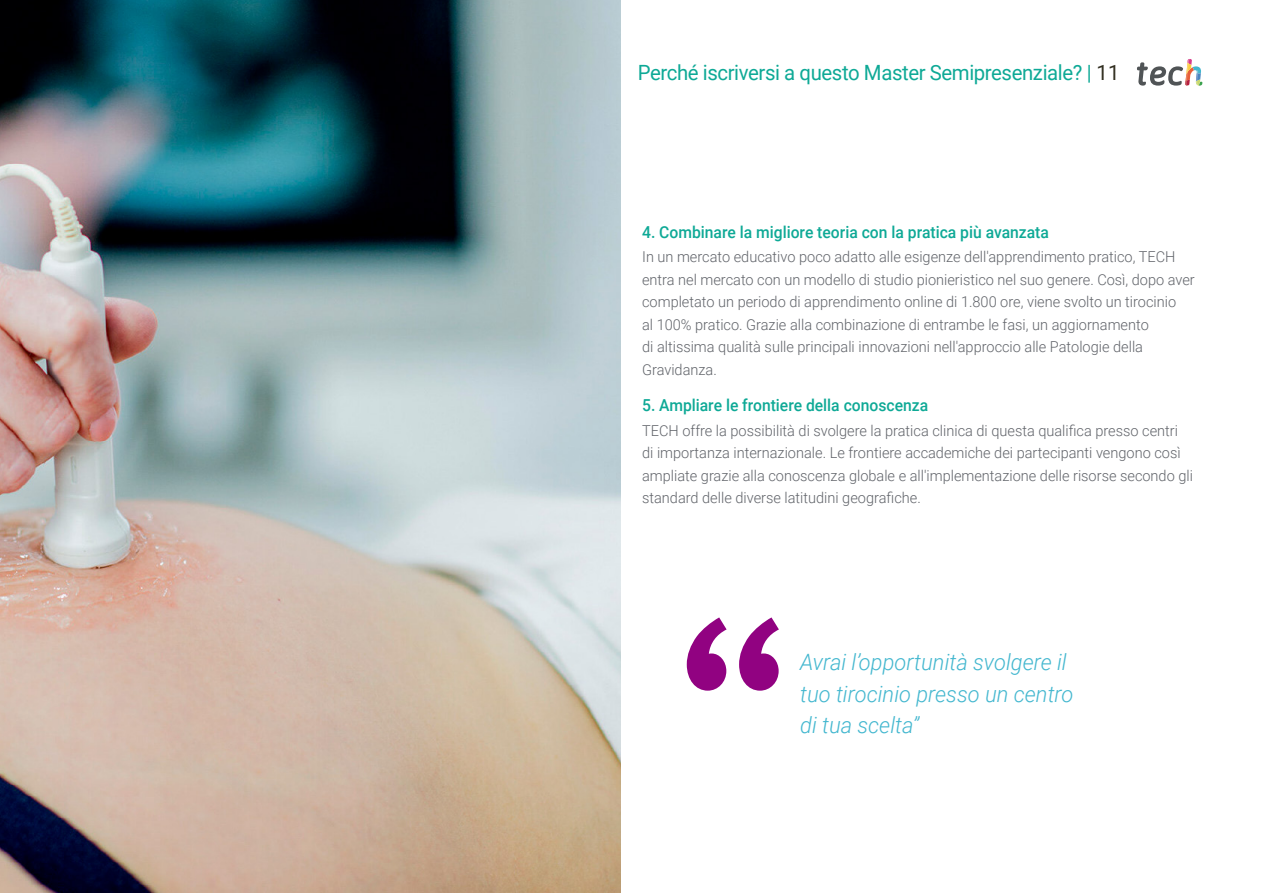
<style>
.page{position:relative;width:1263px;height:893px;background:#fff}
.page>*{position:absolute;margin:0;border:0;box-sizing:border-box;transform-origin:0 0}
.t1{font:italic 300 22.5px/31.5px "Roboto";color:#43b7cf}
.t2{font:21px "Roboto";letter-spacing:-.02em;color:#0ea996}
.t3{font:500 16.5px "Roboto";color:#0ea996;scale:.95 1}
.t4{font:300 15px/22.5px "Roboto";color:#61646a}
.s1{color:#312e20}
</style>
<div class="page">
<svg style="left:1137px;top:59px;width:65px;height:27px"></svg>
<img style="left:0;top:0;width:621px;height:893px">
<svg style="left:687px;top:617px;width:92px;height:74px"></svg>
<h2 class="t2" style="left:638px;top:57px;width:483px">Perché iscriversi a questo Master Semipresenziale? | <span class="s1">11</span></h2>
<p class="t3" style="left:642px;top:220px;width:430px">4. Combinare la migliore teoria con la pratica più avanzata</p>
<p class="t4" style="left:642px;top:245px;width:554px">In un mercato educativo poco adatto alle esigenze dell'apprendimento pratico, TECH entra nel mercato con un modello di studio pionieristico nel suo genere. Così, dopo aver completato un periodo di apprendimento online di 1.800 ore, viene svolto un tirocinio<br>al 100% pratico. Grazie alla combinazione di entrambe le fasi, un aggiornamento<br>di altissima qualità sulle principali innovazioni nell'approccio alle Patologie della Gravidanza.</p>
<p class="t3" style="left:642px;top:394px;width:303px">5. Ampliare le frontiere della conoscenza</p>
<p class="t4" style="left:642px;top:419px;width:552px">TECH offre la possibilità di svolgere la pratica clinica di questa qualifica presso centri di importanza internazionale. Le frontiere accademiche dei partecipanti vengono così ampliate grazie alla conoscenza globale e all'implementazione delle risorse secondo gli standard delle diverse latitudini geografiche.</p>
<h1 class="t1" style="left:800px;top:645px;width:275px">Avrai l’opportunità svolgere il tuo tirocinio presso un centro di tua scelta”</h1>
</div>
